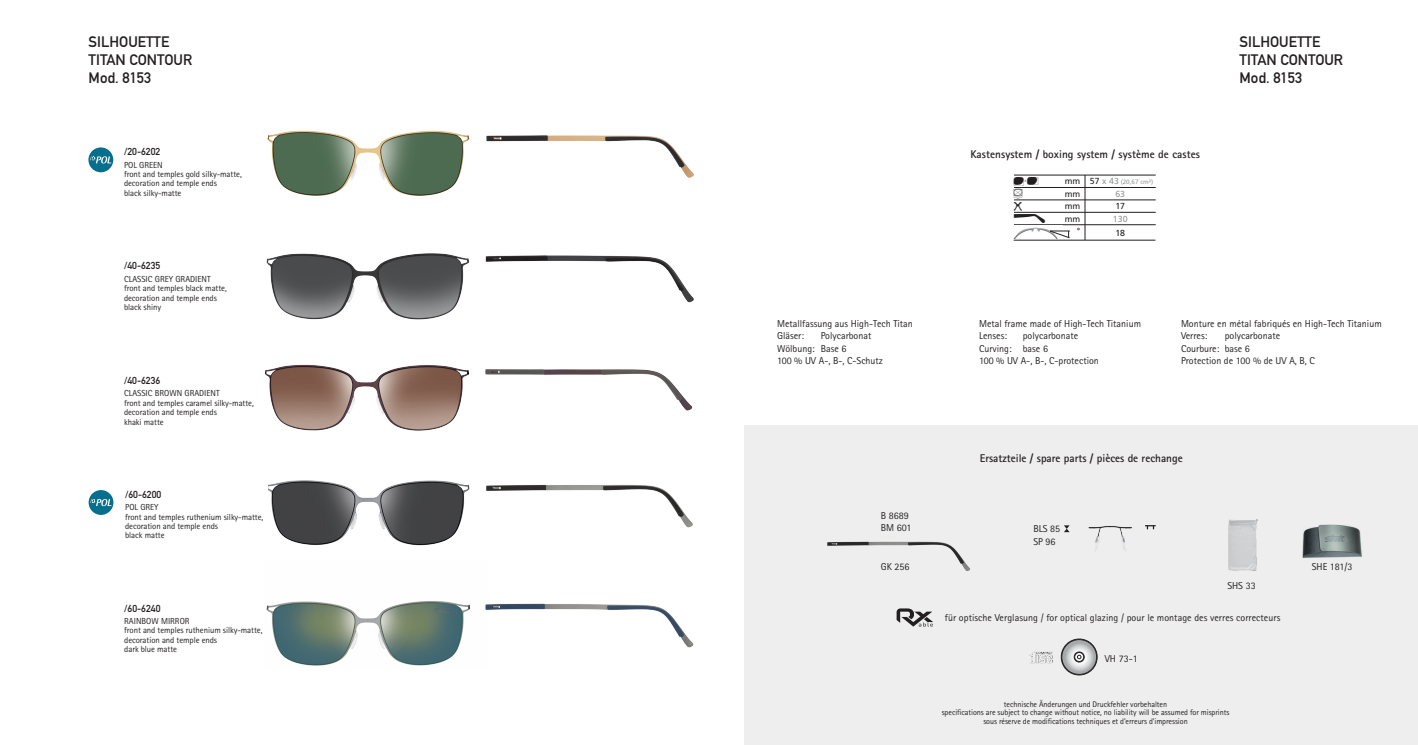
<style>
.page{position:relative;width:1418px;height:745px;background:#fff}
.page>*{position:absolute;margin:0;border:0;box-sizing:border-box;transform-origin:0 0}
.t1{font:15px/18px "DIN Mittelschrift";color:#231f20}
.t2{font:13.75px "Silhouette Font";color:#231f20}
.t3{font:700 11.25px "Rotis Sans Serif";letter-spacing:.005em;color:#231f20}
.t4{font:11.25px/12.4px "Silhouette Font";color:#231f20}
.t5{font:10px/12.5px "Rotis Sans Serif";color:#231f20}
.t6{font:10px "DIN Mittelschrift";color:#231f20}
.t7{font:8.75px/9.4px "Rotis Sans Serif";letter-spacing:-.01em;color:#231f20}
.t8{font:8.75px "Frutiger";letter-spacing:.005em;color:#231f20}
.t9{font:8.75px "Frutiger";color:#939598}
.t10{font:8.12px/8.8px "Rotis Sans Serif";letter-spacing:-.01em;color:#231f20;text-align:center}
.t11{font:6.25px "Frutiger";letter-spacing:.005em;color:#939598}
.s1{font-size:8.75px;color:#231f20}
.s2{font-size:8.75px}
</style>
<div class="page">
<img style="left:487px;top:135px;width:207px;height:43px">
<div style="left:744px;top:425px;width:673px;height:319px;background:#eeeeef"></div>
<img style="left:488px;top:369px;width:205px;height:42px">
<img style="left:265px;top:364px;width:223px;height:67px">
<img style="left:267px;top:130px;width:220px;height:66px">
<img style="left:487px;top:255px;width:207px;height:48px">
<img style="left:266px;top:253px;width:221px;height:67px">
<img style="left:827px;top:541px;width:143px;height:30px">
<svg style="left:1064px;top:525px;width:5px;height:7px"></svg>
<img style="left:1302px;top:524px;width:60px;height:34px">
<img style="left:1228px;top:519px;width:30px;height:52px">
<div style="left:88px;top:147px;width:25px;height:25px;background:#056f8d;border-radius:50%"></div>
<svg style="left:90px;top:156px;width:21px;height:7px"></svg>
<img style="left:1088px;top:526px;width:44px;height:25px">
<svg style="left:1145px;top:525px;width:10px;height:4px"></svg>
<img style="left:488px;top:484px;width:205px;height:44px">
<img style="left:268px;top:480px;width:220px;height:66px">
<div style="left:89px;top:489px;width:24px;height:25px;background:#056f8d;border-radius:50%"></div>
<svg style="left:90px;top:499px;width:21px;height:7px"></svg>
<img style="left:487px;top:603px;width:207px;height:45px">
<img style="left:266px;top:601px;width:221px;height:65px">
<hr style="left:1013px;top:175px;width:142px;height:1px;background:#231f20">
<hr style="left:1013px;top:187px;width:142px;height:1px;background:#231f20">
<hr style="left:1013px;top:199px;width:142px;height:1px;background:#231f20">
<hr style="left:1013px;top:212px;width:142px;height:1px;background:#231f20">
<hr style="left:1013px;top:224px;width:142px;height:1px;background:#231f20">
<hr style="left:1084px;top:175px;width:1px;height:65px;background:#231f20">
<hr style="left:1013px;top:240px;width:142px;height:1px;background:#231f20">
<img style="left:1014px;top:227px;width:35px;height:11px">
<svg style="left:1049px;top:230px;width:20px;height:8px"></svg>
<svg style="left:896px;top:608px;width:37px;height:18px"></svg>
<svg style="left:1036px;top:651px;width:16px;height:2px"></svg>
<svg style="left:1061px;top:638px;width:36px;height:36px"></svg>
<div style="left:1061px;top:638px;width:36px;height:36px;border:1px solid #231f20;border-radius:50%"></div>
<svg style="left:1061px;top:639px;width:35px;height:35px"></svg>
<div style="left:1061px;top:639px;width:35px;height:35px;border:1px solid #231f20;border-radius:50%"></div>
<div style="left:1074px;top:651px;width:10px;height:10px;border:1px solid #231f20;border-radius:50%"></div>
<div style="left:1074px;top:652px;width:9px;height:9px;border:1px solid #231f20;border-radius:50%"></div>
<svg style="left:1077px;top:654px;width:4px;height:4px"></svg>
<h1 class="t1" style="left:89px;top:33px;width:105px">SILHOUETTE<br>TITAN CONTOUR<br>Mod. 8153</h1>
<p class="t6" style="left:124px;top:145px;width:38px">/20-6202</p>
<p class="t7" style="left:124px;top:160px;width:119px">POL GREEN<br>front and temples gold silky-matte, decoration and temple ends<br>black silky-matte</p>
<p class="t6" style="left:124px;top:260px;width:38px">/40-6235</p>
<p class="t7" style="left:124px;top:274px;width:104px">CLASSIC GREY GRADIENT front and temples black matte, decoration and temple ends black shiny</p>
<p class="t6" style="left:124px;top:374px;width:38px">/40-6236</p>
<p class="t7" style="left:124px;top:388px;width:131px">CLASSIC BROWN GRADIENT<br>front and temples caramel silky-matte, decoration and temple ends<br>khaki matte</p>
<p class="t6" style="left:125px;top:488px;width:38px">/60-6200</p>
<p class="t7" style="left:125px;top:502px;width:140px">POL GREY<br>front and temples ruthenium silky-matte, decoration and temple ends<br>black matte</p>
<p class="t6" style="left:124px;top:601px;width:38px">/60-6240</p>
<p class="t7" style="left:124px;top:616px;width:140px">RAINBOW MIRROR<br>front and temples ruthenium silky-matte, decoration and temple ends<br>dark blue matte</p>
<p class="t5" style="left:777px;top:317px;width:137px">Metallfassung aus High-Tech Titan<br>Gläser:</p>
<p class="t5" style="left:777px;top:329px;width:107px;text-indent:44px">Polycarbonat<br>Wölbung: Base 6<br>100 % UV A-, B-, C-Schutz</p>
<p class="t3" style="left:970px;top:147px;width:231px">Kastensystem / boxing system / système de castes</p>
<p class="t4" style="left:1013px;top:175px;width:27px">z</p>
<p class="t11" style="left:1064px;top:178px;width:90px"><span class="s1">mm 57</span> <span class="s2">x 43</span> (20,67 cm²)</p>
<h2 class="t2" style="left:1013px;top:186px;width:11px">t</h2>
<p class="t8" style="left:1064px;top:188px;width:17px">mm</p>
<p class="t9" style="left:1115px;top:188px;width:11px">63</p>
<p class="t4" style="left:1013px;top:200px;width:33px">h b</p>
<p class="t8" style="left:1064px;top:201px;width:17px">mm</p>
<p class="t8" style="left:1115px;top:201px;width:11px">17</p>
<p class="t8" style="left:1064px;top:213px;width:17px">mm</p>
<p class="t9" style="left:1112px;top:213px;width:16px">130</p>
<p class="t8" style="left:1076px;top:226px;width:5px">°</p>
<p class="t8" style="left:1115px;top:227px;width:11px">18</p>
<h1 class="t1" style="left:1239px;top:33px;width:105px">SILHOUETTE<br>TITAN CONTOUR<br>Mod. 8153</h1>
<p class="t5" style="left:979px;top:317px;width:163px">Metal frame made of High-Tech Titanium<br>Lenses:</p>
<p class="t5" style="left:979px;top:329px;width:121px;text-indent:44px">polycarbonate<br>Curving: base 6<br>100 % UV A-, B-, C-protection</p>
<p class="t5" style="left:1180px;top:317px;width:202px">Monture en métal fabriqués en High-Tech Titanium<br>Verres:</p>
<p class="t5" style="left:1180px;top:329px;width:135px;text-indent:44px">polycarbonate<br>Courbure: base 6<br>Protection de 100 % de UV A, B, C</p>
<p class="t5" style="left:880px;top:509px;width:32px;line-height:12px">B 8689<br>BM 601</p>
<p class="t5" style="left:880px;top:560px;width:30px">GK 256</p>
<p class="t3" style="left:979px;top:451px;width:204px">Ersatzteile / spare parts / pièces de rechange</p>
<p class="t5" style="left:1033px;top:522px;width:28px">BLS 85</p>
<p class="t5" style="left:1033px;top:535px;width:24px">SP 96</p>
<p class="t5" style="left:1227px;top:579px;width:30px">SHS 33</p>
<p class="t5" style="left:944px;top:611px;width:337px">für optische Verglasung / for optical glazing / pour le montage des verres correcteurs</p>
<p class="t5" style="left:1104px;top:651px;width:34px">VH 73-1</p>
<p class="t10" style="left:941px;top:699px;width:289px">technische Änderungen und Druckfehler vorbehalten<br>specifications are subject to change without notice, no liability will be assumed for misprints sous réserve de modifications techniques et d'erreurs d'impression</p>
<p class="t5" style="left:1311px;top:560px;width:42px">SHE 181/3</p>
</div>
